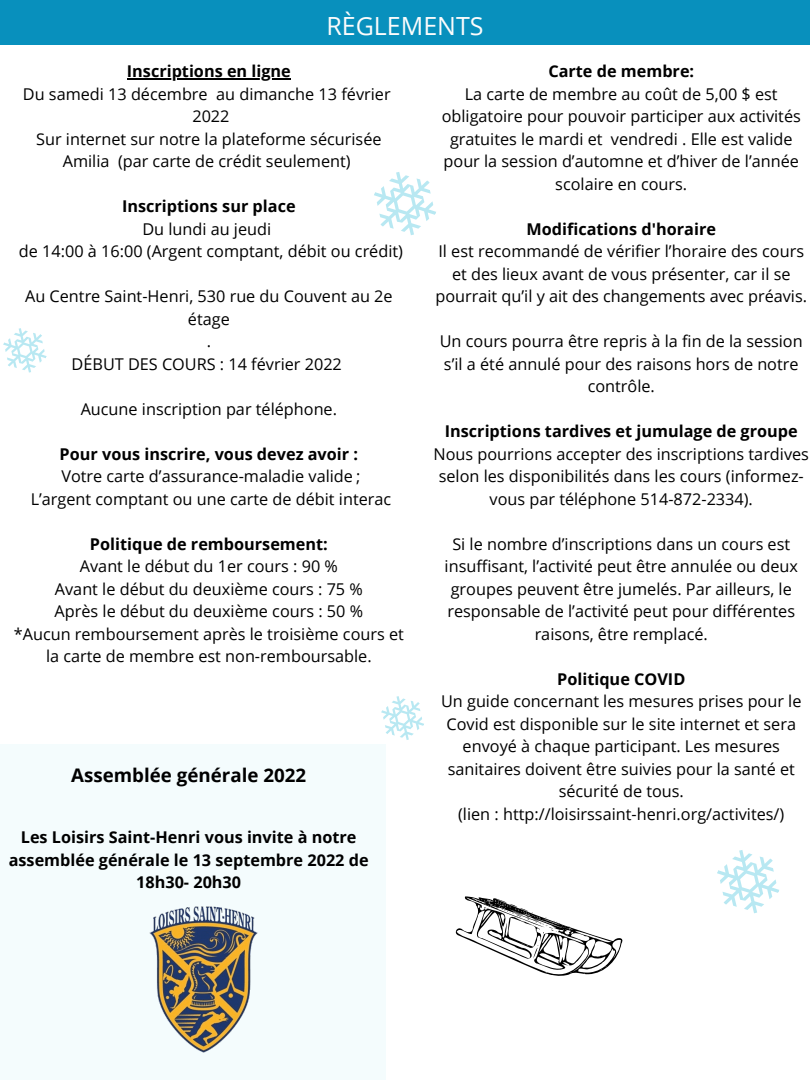
<style>
.page{position:relative;width:810px;height:1080px;background:#fff}
.page>*{position:absolute;margin:0;border:0;box-sizing:border-box;transform-origin:0 0}
.t1{font:25px "Open Sans";color:#fcfcfc}
.t2{font:700 18.75px "Open Sans";color:#000}
.t3{font:16.25px/22.5px "Open Sans";color:#000;text-align:center}
.t4{font:700 16.25px/22.5px "Open Sans";color:#000;text-align:center}
</style>
<div class="page">
<div style="left:0;top:0;width:810px;height:44px;background:#0890bd"></div>
<div style="left:0;top:745px;width:385px;height:335px;background:#f4fcfd"></div>
<img style="left:117px;top:865px;width:141px;height:188px">
<hr style="left:127px;top:78px;width:164px;height:2px;background:#000">
<svg style="left:374px;top:172px;width:62px;height:63px"></svg>
<svg style="left:717px;top:850px;width:62px;height:64px"></svg>
<svg style="left:3px;top:328px;width:44px;height:45px"></svg>
<svg style="left:373px;top:696px;width:51px;height:52px"></svg>
<svg style="left:455px;top:896px;width:168px;height:80px"></svg>
<p class="t1" style="left:326px;top:8px;width:159px">RÈGLEMENTS</p>
<p class="t4" style="left:127px;top:60px;width:165px">Inscriptions en ligne</p>
<p class="t3" style="left:23px;top:82px;width:369px">Du samedi 13 décembre au dimanche 13 février<br>2022</p>
<p class="t3" style="left:36px;top:127px;width:347px">Sur internet sur notre la plateforme sécurisée<br>Amilia (par carte de crédit seulement)</p>
<p class="t4" style="left:122px;top:195px;width:175px">Inscriptions sur place</p>
<p class="t3" style="left:142px;top:217px;width:130px">Du lundi au jeudi</p>
<p class="t3" style="left:19px;top:240px;width:386px">de 14:00 à 16:00 (Argent comptant, débit ou crédit)</p>
<p class="t3" style="left:25px;top:285px;width:369px">Au Centre Saint-Henri, 530 rue du Couvent au 2e étage</p>
<p class="t3" style="left:207px;top:330px;width:6px">.</p>
<p class="t3" style="left:72px;top:352px;width:272px">DÉBUT DES COURS : 14 février 2022</p>
<p class="t3" style="left:81px;top:397px;width:258px">Aucune inscription par téléphone.</p>
<p class="t4" style="left:60px;top:442px;width:300px">Pour vous inscrire, vous devez avoir :</p>
<p class="t3" style="left:61px;top:465px;width:301px">Votre carte d’assurance-maladie valide ;</p>
<p class="t3" style="left:31px;top:487px;width:362px">L’argent comptant ou une carte de débit interac</p>
<p class="t4" style="left:90px;top:532px;width:239px">Politique de remboursement:</p>
<p class="t3" style="left:80px;top:555px;width:259px">Avant le début du 1er cours : 90 %</p>
<p class="t3" style="left:55px;top:577px;width:309px">Avant le début du deuxième cours : 75 %</p>
<p class="t3" style="left:55px;top:600px;width:310px">Après le début du deuxième cours : 50 %</p>
<p class="t3" style="left:14px;top:622px;width:392px">*Aucun remboursement après le troisième cours et la carte de membre est non-remboursable.</p>
<p class="t2" style="left:71px;top:762px;width:236px">Assemblée générale 2022</p>
<p class="t4" style="left:9px;top:826px;width:361px">Les Loisirs Saint-Henri vous invite à notre assemblée générale le 13 septembre 2022 de<br>18h30- 20h30</p>
<p class="t4" style="left:548px;top:60px;width:147px">Carte de membre:</p>
<p class="t3" style="left:442px;top:82px;width:361px">La carte de membre au coût de 5,00 $ est obligatoire pour pouvoir participer aux activités gratuites le mardi et vendredi . Elle est valide pour la session d’automne et d’hiver de l’année scolaire en cours.</p>
<p class="t4" style="left:527px;top:217px;width:191px">Modifications d'horaire</p>
<p class="t3" style="left:435px;top:240px;width:373px">Il est recommandé de vérifier l’horaire des cours et des lieux avant de vous présenter, car il se pourrait qu’il y ait des changements avec préavis.</p>
<p class="t3" style="left:440px;top:330px;width:364px">Un cours pourra être repris à la fin de la session s’il a été annulé pour des raisons hors de notre contrôle.</p>
<p class="t4" style="left:445px;top:420px;width:354px">Inscriptions tardives et jumulage de groupe</p>
<p class="t3" style="left:434px;top:442px;width:377px">Nous pourrions accepter des inscriptions tardives selon les disponibilités dans les cours (informez&shy;vous par téléphone 514-872-2334).</p>
<p class="t3" style="left:445px;top:532px;width:355px">Si le nombre d’inscriptions dans un cours est insuffisant, l’activité peut être annulée ou deux groupes peuvent être jumelés. Par ailleurs, le responsable de l’activité peut pour différentes raisons, être remplacé.</p>
<p class="t4" style="left:557px;top:667px;width:130px">Politique COVID</p>
<p class="t3" style="left:441px;top:690px;width:362px">Un guide concernant les mesures prises pour le Covid est disponible sur le site internet et sera envoyé à chaque participant. Les mesures sanitaires doivent être suivies pour la santé et sécurité de tous.</p>
<p class="t3" style="left:458px;top:802px;width:328px">(lien : http://loisirssaint-henri.org/activites/)</p>
</div>
